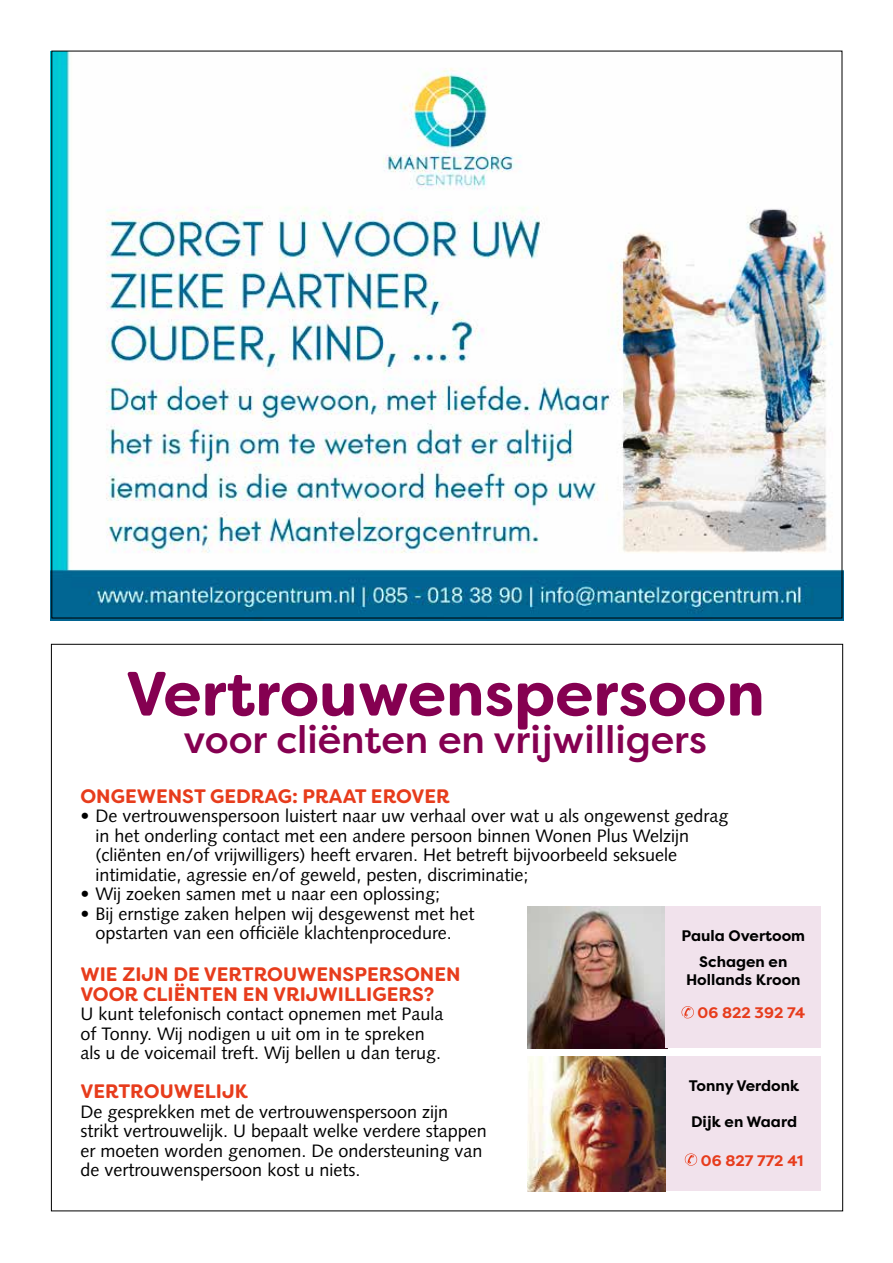
<style>
.page{position:relative;width:893px;height:1263px;background:#fff}
.page>*{position:absolute;margin:0;border:0;box-sizing:border-box;transform-origin:0 0}
.t1{font:700 62.4px "Filson Soft";color:#850051}
.t2{font:500 38.7px "Filson Pro";color:#850051}
.t3{font:700 19.5px/19.5px "Filson Soft";color:#e73c1c}
.t4{font:18px/19.5px "Syntax LT Std";color:#000}
.t5{font:700 15.3px/26.4px "Filson Pro";color:#000;text-align:center}
.t6{font:700 15.3px "Filson Pro";color:#e73c1c}
</style>
<div class="page">
<img style="left:51px;top:52px;width:792px;height:568px">
<img style="left:527px;top:907px;width:139px;height:141px">
<div style="left:666px;top:907px;width:155px;height:141px;background:#f1e2ec"></div>
<div style="left:666px;top:1056px;width:155px;height:134px;background:#f1e2ec"></div>
<img style="left:527px;top:1056px;width:139px;height:135px">
<svg style="left:685px;top:1153px;width:12px;height:13px"></svg>
<svg style="left:681px;top:1006px;width:13px;height:12px"></svg>
<h1 class="t1" style="left:126px;top:653px;width:641px">Vertrouwenspersoon</h1>
<h2 class="t2" style="left:184px;top:713px;width:525px">voor cliënten en vrijwilligers</h2>
<p class="t3" style="left:80px;top:786px;width:371px">ONGEWENST GEDRAG: PRAAT EROVER</p>
<p class="t4" style="left:95px;top:806px;width:634px;text-indent:-15px">• De vertrouwenspersoon luistert naar uw verhaal over wat u als ongewenst gedrag in het onderling contact met een andere persoon binnen Wonen Plus Welzijn (cliënten en/of vrijwilligers) heeft ervaren. Het betreft bijvoorbeeld seksuele intimidatie, agressie en/of geweld, pesten, discriminatie;</p>
<p class="t4" style="left:80px;top:884px;width:361px">• Wij zoeken samen met u naar een oplossing;</p>
<p class="t4" style="left:80px;top:904px;width:395px;text-align:center">• Bij ernstige zaken helpen wij desgewenst met het opstarten van een officiële klachtenprocedure.</p>
<p class="t3" style="left:80px;top:965px;width:382px">WIE ZIJN DE VERTROUWENSPERSONEN<br>VOOR CLIËNTEN EN VRIJWILLIGERS?</p>
<p class="t4" style="left:80px;top:1004px;width:365px">U kunt telefonisch contact opnemen met Paula of Tonny. Wij nodigen u uit om in te spreken als u de voicemail treft. Wij bellen u dan terug.</p>
<p class="t3" style="left:80px;top:1082px;width:169px">VERTROUWELIJK</p>
<p class="t4" style="left:80px;top:1102px;width:408px">De gesprekken met de vertrouwenspersoon zijn strikt vertrouwelijk. U bepaalt welke verdere stappen er moeten worden genomen. De ondersteuning van de vertrouwenspersoon kost u niets.</p>
<p class="t5" style="left:681px;top:923px;width:125px">Paula Overtoom<br>Schagen en</p>
<p class="t5" style="left:686px;top:967px;width:116px">Hollands Kroon</p>
<p class="t6" style="left:698px;top:1003px;width:109px">06 822 392 74</p>
<p class="t5" style="left:689px;top:1072px;width:112px">Tonny Verdonk</p>
<p class="t5" style="left:691px;top:1108px;width:108px">Dijk en Waard</p>
<p class="t6" style="left:701px;top:1151px;width:104px">06 827 772 41</p>
</div>
